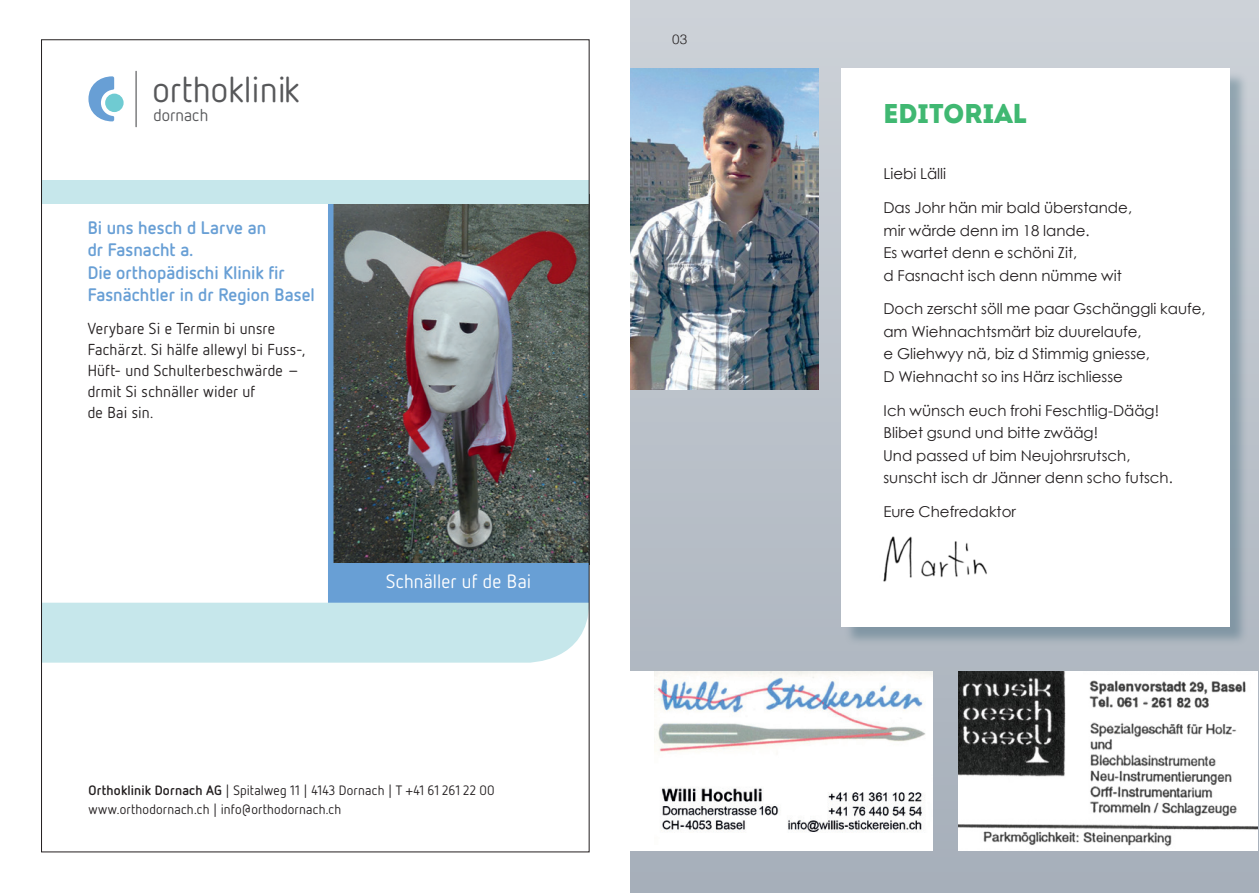
<style>
.page{position:relative;width:1259px;height:893px;background:#fff}
.page>*{position:absolute;margin:0;border:0;box-sizing:border-box;transform-origin:0 0}
.t1{font:35.85px "Netto OT";color:#57585a}
.t2{font:27px "Intro Black Alt";color:#40b872}
.t3{font:19.35px "Netto OT";letter-spacing:.005em;color:#fff}
.t4{font:700 18.15px/22.6px "Netto OT";color:#689fd5}
.t5{font:17.1px "Netto OT";color:#57585a}
.t6{font:15.9px/21.1px "Netto OT";letter-spacing:.015em;color:#231f20}
.t7{font:15px/22.5px "Century Gothic";color:#231f20}
.t8{font:13.65px/18.1px "Netto OT";letter-spacing:.015em;color:#231f20}
.t9{font:300 13.5px "Helvetica";color:#231f20}
.s1{font-weight:700}
</style>
<div class="page">
<div style="left:629px;top:0;width:630px;height:893px;background:linear-gradient(to bottom,#ccd1d7,#aab3bd)"></div>
<div style="left:843px;top:71px;width:405px;height:575px;background:#29576b;opacity:.35"></div>
<div style="left:841px;top:69px;width:388px;height:558px;background:#fff"></div>
<img style="left:883px;top:536px;width:104px;height:46px">
<div style="left:629px;top:671px;width:304px;height:179px;background:#fff"></div>
<img style="left:654px;top:671px;width:279px;height:161px">
<img style="left:958px;top:671px;width:299px;height:179px">
<img style="left:629px;top:69px;width:190px;height:320px">
<hr style="left:135px;top:71px;width:2px;height:56px;background:#57585a">
<div style="left:105px;top:94px;width:19px;height:18px;background:#6fcbd2;border-radius:50%"></div>
<svg style="left:88px;top:76px;width:26px;height:45px"></svg>
<img style="left:333px;top:204px;width:254px;height:360px">
<div style="left:332px;top:564px;width:257px;height:39px;background:#689fd5"></div>
<div style="left:328px;top:193px;width:5px;height:412px;background:#689fd5"></div>
<div style="left:42px;top:180px;width:547px;height:24px;background:#c6e7eb"></div>
<div style="left:43px;top:603px;width:544px;height:60px;background:#c6e7eb"></div>
<h1 class="t1" style="left:153px;top:67px;width:148px">orthoklinik</h1>
<p class="t5" style="left:153px;top:105px;width:56px">dornach</p>
<p class="t4" style="left:88px;top:215px;width:229px">Bi uns hesch d Larve an<br>dr Fasnacht a.<br>Die orthopädischi Klinik fir<br>Fasnächtler in dr Region Basel</p>
<p class="t6" style="left:88px;top:317px;width:219px">Verybare Si e Termin bi unsre<br>Fachärzt. Si hälfe allewyl bi Fuss-,<br>Hüft- und Schulterbeschwärde – drmit Si schnäller wider uf<br>de Bai sin.</p>
<p class="t3" style="left:386px;top:569px;width:147px">Schnäller uf de Bai</p>
<p class="t8" style="left:88px;top:781px;width:407px"><span class="s1">Orthoklinik Dornach AG</span> | Spitalweg 11 | 4143 Dornach | T +41 61 261 22 00 www.orthodornach.ch | info@orthodornach.ch</p>
<p class="t9" style="left:672px;top:27px;width:17px">03</p>
<h2 class="t2" style="left:883px;top:95px;width:145px">EDITORIAL</h2>
<p class="t7" style="left:883px;top:162px;width:64px">Liebi Lälli</p>
<p class="t7" style="left:883px;top:196px;width:250px">Das Johr hän mir bald überstande, mir wärde denn im 18 lande.<br>Es wartet denn e schöni Zit,<br>d Fasnacht isch denn nümme wit</p>
<p class="t7" style="left:883px;top:297px;width:324px">Doch zerscht söll me paar Gschänggli kaufe, am Wiehnachtsmärt biz duurelaufe,<br>e Gliehwyy nä, biz d Stimmig gniesse,<br>D Wiehnacht so ins Härz ischliesse</p>
<p class="t7" style="left:883px;top:399px;width:291px">Ich wünsch euch frohi Feschtlig-Dääg!<br>Blibet gsund und bitte zwääg!<br>Und passed uf bim Neujohrsrutsch, sunscht isch dr Jänner denn scho futsch.</p>
<p class="t7" style="left:883px;top:500px;width:134px">Eure Chefredaktor</p>
</div>
